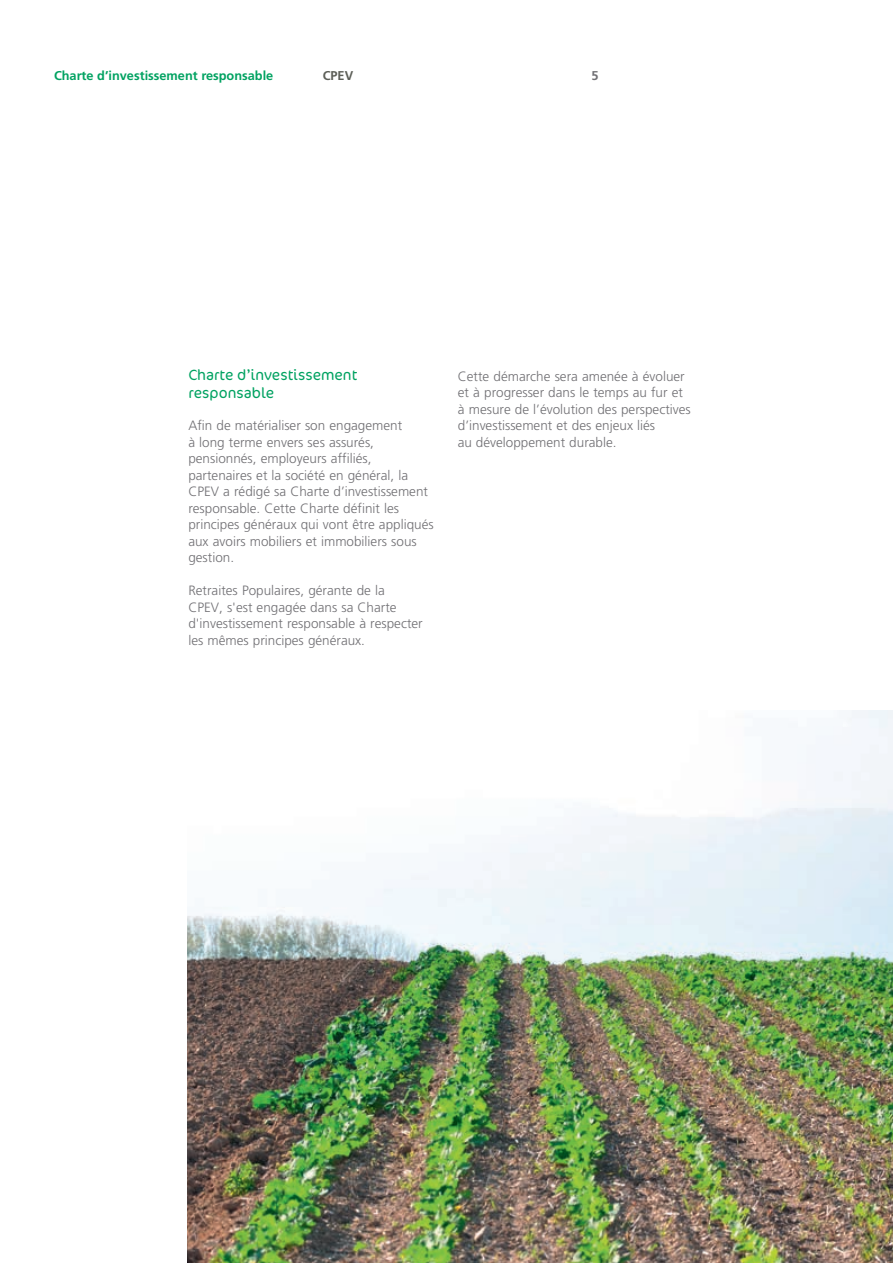
<style>
.page{position:relative;width:893px;height:1263px;background:#fff}
.page>*{position:absolute;margin:0;border:0;box-sizing:border-box;transform-origin:0 0}
.t1{font:300 15px/18px "Cocon";color:#00a261}
.t2{font:300 13.5px/16.5px "Frutiger LT Std";color:#717074}
.t3{font:700 12.75px "Frutiger LT Std";color:#00a261}
.t4{font:700 12.75px "Frutiger LT Std";color:#5d5f58}
.t5{font:700 12.75px "Frutiger LT Std";color:#717074}
</style>
<div class="page">
<img style="left:188px;top:711px;width:705px;height:552px">
<p class="t3" style="left:54px;top:68px;width:221px">Charte d’investissement responsable</p>
<p class="t4" style="left:323px;top:68px;width:32px">CPEV</p>
<p class="t5" style="left:591px;top:68px;width:9px">5</p>
<p class="t1" style="left:188px;top:366px;width:170px">Charte d’investissement responsable</p>
<p class="t2" style="left:188px;top:417px;width:247px">Afin de matérialiser son engagement<br>à long terme envers ses assurés, pensionnés, employeurs affiliés, partenaires et la société en général, la CPEV a rédigé sa Charte d’investissement responsable. Cette Charte définit les principes généraux qui vont être appliqués aux avoirs mobiliers et immobiliers sous gestion.</p>
<p class="t2" style="left:188px;top:582px;width:236px">Retraites Populaires, gérante de la CPEV, s'est engagée dans sa Charte d'investissement responsable à respecter les mêmes principes généraux.</p>
<p class="t2" style="left:458px;top:368px;width:234px">Cette démarche sera amenée à évoluer et à progresser dans le temps au fur et à mesure de l’évolution des perspectives d’investissement et des enjeux liés<br>au développement durable.</p>
</div>
